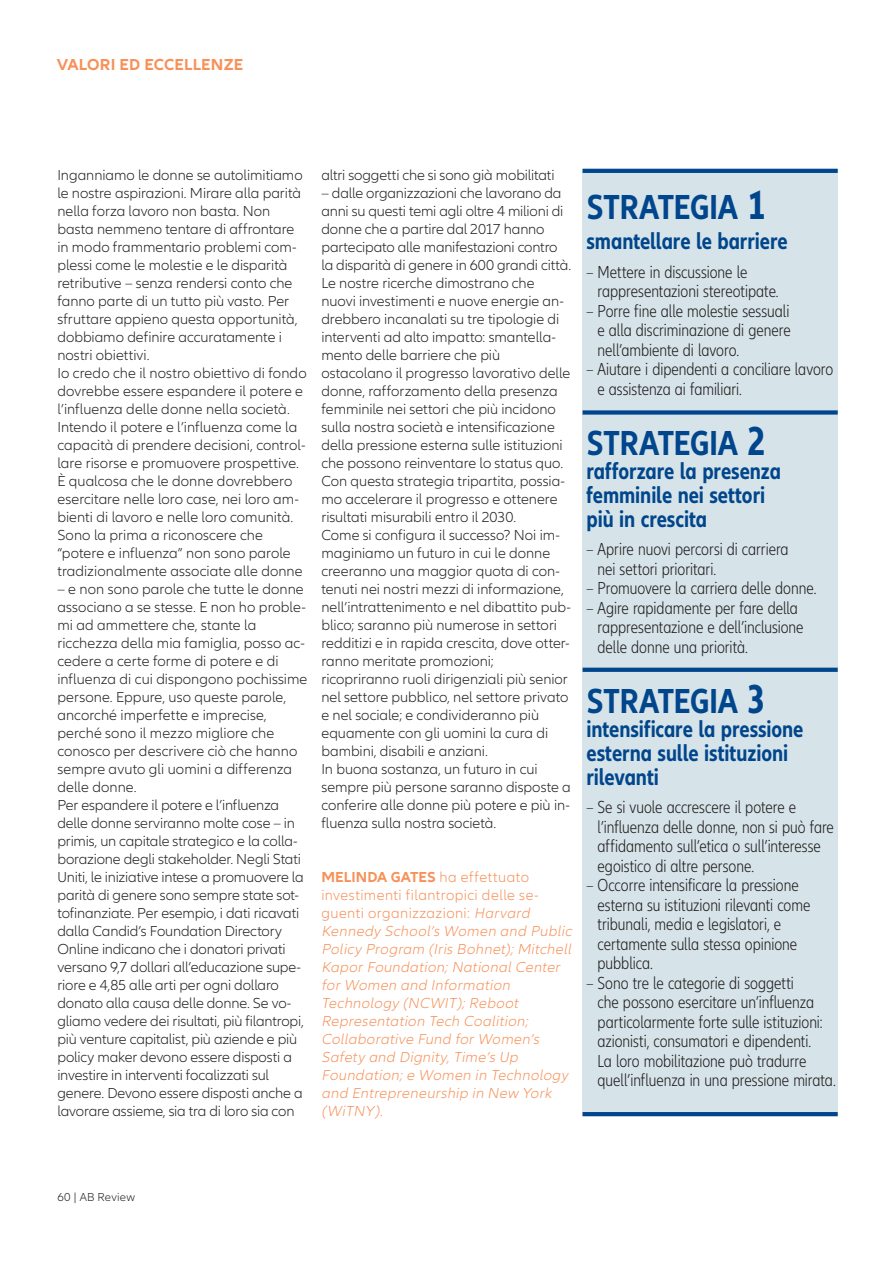
<style>
.page{position:relative;width:893px;height:1263px;background:#fff}
.page>*{position:absolute;margin:0;border:0;box-sizing:border-box;transform-origin:0 0}
.testo{font:700 condensed 36px "Allianz Neo";letter-spacing:-.01em;color:#01468c}
.testo-2{font:700 condensed 24px/24px "Allianz Neo";color:#01468c}
.testo-3{font:300 condensed 18px/19.5px "Allianz Neo";color:#231f20}
.t1{font:700 16.5px "Allianz Neo";letter-spacing:.01em;color:#f79159}
.testo-4{font:300 15px/18px "Allianz Neo";letter-spacing:-.005em;color:#231f20}
.testo-5{font:italic 300 15px/18px "Allianz Neo";color:#f79159}
.testo-6{font:700 15px "Allianz Neo";letter-spacing:.005em;color:#f79159}
.t2{font:300 12px "Allianz Neo";letter-spacing:.015em;color:#231f20}
.s1{font-weight:300}
.s2{font-style:normal}
.s3{font-size:42px}
</style>
<div class="page">
<div style="left:583px;top:169px;width:255px;height:946px;background:#d6e4e9"></div>
<svg style="left:583px;top:668px;width:255px;height:4px"></svg>
<div style="left:583px;top:410px;width:255px;height:5px;background:#01468c"></div>
<hr style="left:583px;top:169px;width:255px;height:4px;background:#01468c">
<hr style="left:583px;top:1112px;width:255px;height:4px;background:#01468c">
<p class="t1" style="left:57px;top:55px;width:188px">VALORI ED ECCELLENZE</p>
<p class="testo-4" style="left:57px;top:166px;width:247px">Inganniamo le donne se autolimitiamo le nostre aspirazioni. Mirare alla parità nella forza lavoro non basta. Non basta nemmeno tentare di affrontare in modo frammentario problemi com&shy;plessi come le molestie e le disparità retributive – senza rendersi conto che fanno parte di un tutto più vasto. Per sfruttare appieno questa opportunità, dobbiamo definire accuratamente i nostri obiettivi.</p>
<p class="testo-4" style="left:57px;top:364px;width:251px">Io credo che il nostro obiettivo di fondo dovrebbe essere espandere il potere e l’influenza delle donne nella società.<br>Intendo il potere e l’influenza come la capacità di prendere decisioni, control&shy;lare risorse e promuovere prospettive.<br>È qualcosa che le donne dovrebbero esercitare nelle loro case, nei loro am&shy;bienti di lavoro e nelle loro comunità.<br>Sono la prima a riconoscere che “potere e influenza” non sono parole tradizionalmente associate alle donne</p>
<p class="testo-4" style="left:57px;top:580px;width:252px">– e non sono parole che tutte le donne associano a se stesse. E non ho proble&shy;mi ad ammettere che, stante la ricchezza della mia famiglia, posso ac&shy;cedere a certe forme di potere e di influenza di cui dispongono pochissime persone. Eppure, uso queste parole, ancorché imperfette e imprecise, perché sono il mezzo migliore che conosco per descrivere ciò che hanno sempre avuto gli uomini a differenza delle donne.</p>
<p class="testo-4" style="left:57px;top:796px;width:248px">Per espandere il potere e l’influenza delle donne serviranno molte cose – in primis, un capitale strategico e la colla&shy;borazione degli stakeholder. Negli Stati Uniti, le iniziative intese a promuovere la parità di genere sono sempre state sot&shy;tofinanziate. Per esempio, i dati ricavati dalla Candid’s Foundation Directory Online indicano che i donatori privati versano 9,7 dollari all’educazione supe&shy;riore e 4,85 alle arti per ogni dollaro donato alla causa delle donne. Se vo&shy;gliamo vedere dei risultati, più filantropi, più venture capitalist, più aziende e più policy maker devono essere disposti a investire in interventi focalizzati sul genere. Devono essere disposti anche a lavorare assieme, sia tra di loro sia con</p>
<p class="testo-4" style="left:321px;top:166px;width:235px">altri soggetti che si sono già mobilitati</p>
<p class="testo-4" style="left:321px;top:184px;width:251px">– dalle organizzazioni che lavorano da anni su questi temi agli oltre 4 milioni di donne che a partire dal 2017 hanno partecipato alle manifestazioni contro la disparità di genere in 600 grandi città.</p>
<p class="testo-4" style="left:321px;top:274px;width:250px">Le nostre ricerche dimostrano che nuovi investimenti e nuove energie an&shy;drebbero incanalati su tre tipologie di interventi ad alto impatto: smantella&shy;mento delle barriere che più ostacolano il progresso lavorativo delle donne, rafforzamento della presenza femminile nei settori che più incidono sulla nostra società e intensificazione della pressione esterna sulle istituzioni che possono reinventare lo status quo.<br>Con questa strategia tripartita, possia&shy;mo accelerare il progresso e ottenere risultati misurabili entro il 2030.</p>
<p class="testo-4" style="left:321px;top:526px;width:251px">Come si configura il successo? Noi im&shy;maginiamo un futuro in cui le donne creeranno una maggior quota di con&shy;tenuti nei nostri mezzi di informazione, nell’intrattenimento e nel dibattito pub&shy;blico; saranno più numerose in settori redditizi e in rapida crescita, dove otter&shy;ranno meritate promozioni; ricopriranno ruoli dirigenziali più senior nel settore pubblico, nel settore privato e nel sociale; e condivideranno più equamente con gli uomini la cura di bambini, disabili e anziani.</p>
<p class="testo-4" style="left:321px;top:760px;width:251px">In buona sostanza, un futuro in cui sempre più persone saranno disposte a conferire alle donne più potere e più in&shy;fluenza sulla nostra società.</p>
<p class="testo-6" style="left:321px;top:868px;width:209px">MELINDA GATES <span class="s1">ha effettuato</span></p>
<p class="testo-5" style="left:321px;top:886px;width:255px"><span class="s2">investimenti filantropici delle se&shy;guenti organizzazioni:</span> Harvard<br>Kennedy School’s Women and Public<br>Policy Program (Iris Bohnet); Mitchell<br>Kapor Foundation; National Center for Women and Information<br>Technology (NCWIT); Reboot<br>Representation Tech Coalition;<br>Collaborative Fund for Women’s<br>Safety and Dignity, Time’s Up<br>Foundation; e Women in Technology and Entrepreneurship in New York (WiTNY).</p>
<p class="testo" style="left:586px;top:186px;width:180px">STRATEGIA <span class="s3">1</span></p>
<p class="testo-2" style="left:586px;top:230px;width:203px">smantellare le barriere</p>
<p class="testo-3" style="left:597px;top:262px;width:183px;text-indent:-11px">– Mettere in discussione le rappresentazioni stereotipate.</p>
<p class="testo-3" style="left:597px;top:301px;width:195px;text-align:justify;text-indent:-11px">– Porre fine alle molestie sessuali e alla discriminazione di genere nell’ambiente di lavoro.</p>
<p class="testo-3" style="left:597px;top:360px;width:237px;text-indent:-11px">– Aiutare i dipendenti a conciliare lavoro e assistenza ai familiari.</p>
<p class="testo" style="left:586px;top:422px;width:180px">STRATEGIA <span class="s3">2</span></p>
<p class="testo-2" style="left:586px;top:459px;width:196px">rafforzare la presenza</p>
<p class="testo-2" style="left:586px;top:483px;width:180px">femminile nei settori più in crescita</p>
<p class="testo-3" style="left:597px;top:540px;width:193px;text-indent:-11px">– Aprire nuovi percorsi di carriera nei settori prioritari.</p>
<p class="testo-3" style="left:586px;top:579px;width:231px">– Promuovere la carriera delle donne.</p>
<p class="testo-3" style="left:597px;top:598px;width:208px;text-indent:-11px">– Agire rapidamente per fare della rappresentazione e dell’inclusione delle donne una priorità.</p>
<p class="testo" style="left:586px;top:680px;width:180px">STRATEGIA <span class="s3">3</span></p>
<p class="testo-2" style="left:586px;top:717px;width:219px">intensificare la pressione esterna sulle istituzioni rilevanti</p>
<p class="testo-3" style="left:597px;top:798px;width:238px;text-indent:-11px">– Se si vuole accrescere il potere e l’influenza delle donne, non si può fare affidamento sull’etica o sull’interesse egoistico di altre persone.</p>
<p class="testo-3" style="left:597px;top:876px;width:214px;text-indent:-11px">– Occorre intensificare la pressione esterna su istituzioni rilevanti come tribunali, media e legislatori, e certamente sulla stessa opinione pubblica.</p>
<p class="testo-3" style="left:597px;top:973px;width:240px;text-indent:-11px">– Sono tre le categorie di soggetti<br>che possono esercitare un’influenza particolarmente forte sulle istituzioni: azionisti, consumatori e dipendenti.<br>La loro mobilitazione può tradurre quell’influenza in una pressione mirata.</p>
<p class="t2" style="left:57px;top:1190px;width:79px">60 | AB Review</p>
</div>
